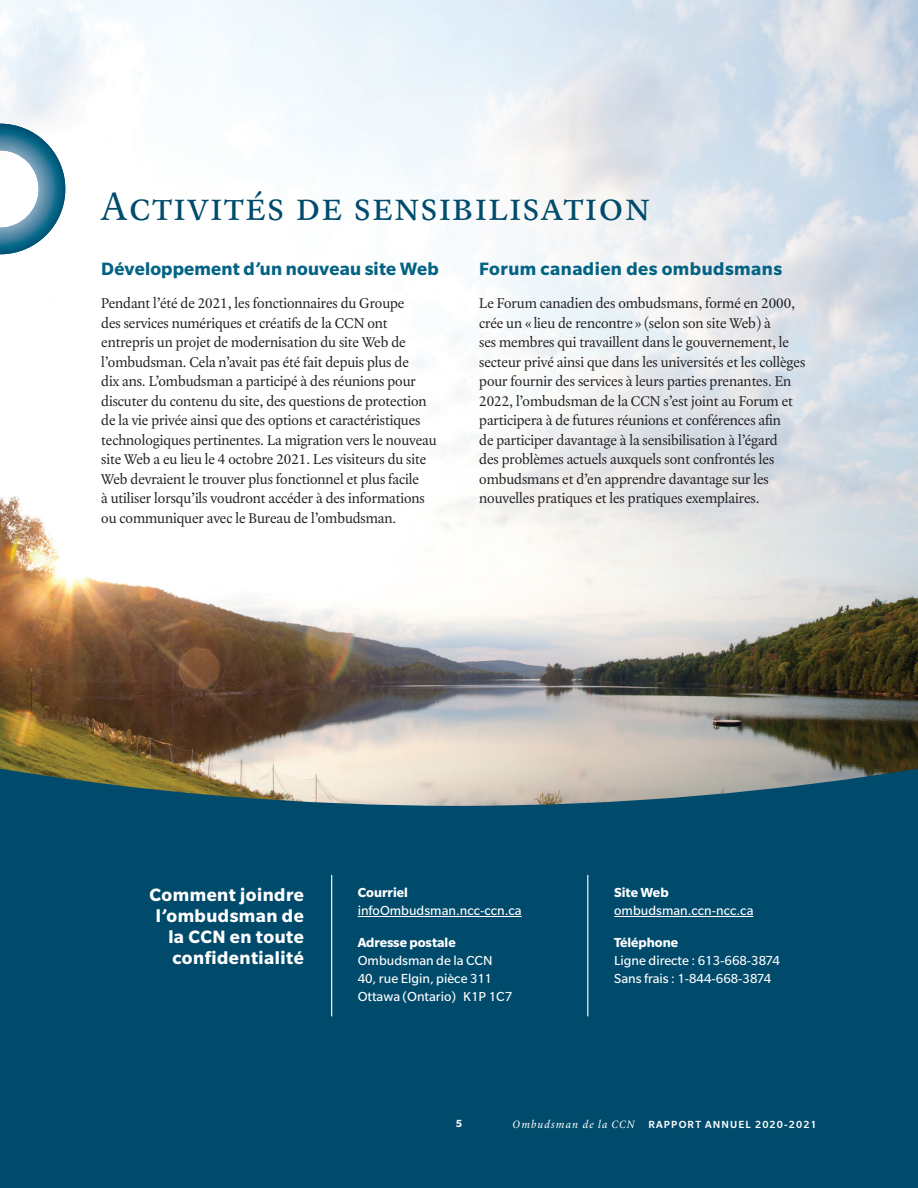
<style>
.page{position:relative;width:918px;height:1188px;background:#fff}
.page>*{position:absolute;margin:0;border:0;box-sizing:border-box;transform-origin:0 0}
.SUB_1_FR{font:42px "Laurentian Std";letter-spacing:.05em;color:#004b6c}
.SUB_2_FR{font:700 19.5px "Slate Std";letter-spacing:.01em;color:#046384}
.SUB_2_FR-2{font:700 19.5px/21px "Slate Std";letter-spacing:.025em;color:#fff;text-align:right}
.BODY_FR{font:15px/19.5px "Laurentian Std";color:#231f20}
.CONTACT_FR{font:14.25px/18px "Slate Std";color:#fff}
.CONTACT_heading_FR{font:700 14.25px "Slate Std";color:#fff}
.t1{font:500 11.25px "Slate Std";letter-spacing:.1em;color:#fff}
.t2{font:700 11.25px "Slate Std";color:#fff}
.s1{font-family:"Laurentian Std";font-weight:400;font-style:italic}
</style>
<div class="page">
<img style="left:0;top:0;width:918px;height:766px">
<div style="left:0;top:766px;width:918px;height:422px;background:#004b6c"></div>
<hr style="left:358px;top:916px;width:164px;height:1px;background:#fff">
<hr style="left:614px;top:916px;width:139px;height:1px;background:#fff">
<svg style="left:0;top:124px;width:65px;height:130px"></svg>
<hr style="left:331px;top:875px;width:1px;height:141px;background:#fff">
<hr style="left:587px;top:875px;width:1px;height:141px;background:#fff">
<p class="SUB_1_FR" style="left:101px;top:183px;width:550px">Activités de sensibilisation</p>
<p class="SUB_2_FR" style="left:101px;top:258px;width:339px">Développement d’un nouveau site Web</p>
<p class="BODY_FR" style="left:101px;top:294px;width:337px">Pendant l’été de 2021, les fonctionnaires du Groupe<br>des services numériques et créatifs de la CCN ont entrepris un projet de modernisation du site Web de l’ombudsman. Cela n’avait pas été fait depuis plus de<br>dix ans. L’ombudsman a participé à des réunions pour discuter du contenu du site, des questions de protection de la vie privée ainsi que des options et caractéristiques technologiques pertinentes. La migration vers le nouveau site Web a eu lieu le 4 octobre 2021. Les visiteurs du site Web devraient le trouver plus fonctionnel et plus facile<br>à utiliser lorsqu’ils voudront accéder à des informations ou communiquer avec le Bureau de l’ombudsman.</p>
<p class="SUB_2_FR" style="left:479px;top:258px;width:304px">Forum canadien des ombudsmans</p>
<p class="BODY_FR" style="left:479px;top:294px;width:328px">Le Forum canadien des ombudsmans, formé en 2000, crée un « lieu de rencontre » (selon son site Web) à<br>ses membres qui travaillent dans le gouvernement, le secteur privé ainsi que dans les universités et les collèges pour fournir des services à leurs parties prenantes. En 2022, l’ombudsman de la CCN s’est joint au Forum et participera à de futures réunions et conférences afin<br>de participer davantage à la sensibilisation à l’égard<br>des problèmes actuels auxquels sont confrontés les ombudsmans et d’en apprendre davantage sur les nouvelles pratiques et les pratiques exemplaires.</p>
<p class="SUB_2_FR-2" style="left:149px;top:884px;width:156px">Comment joindre l’ombudsman de la CCN en toute confidentialité</p>
<p class="CONTACT_heading_FR" style="left:358px;top:885px;width:52px">Courriel</p>
<p class="CONTACT_FR" style="left:358px;top:902px;width:165px">infoOmbudsman.ncc-ccn.ca</p>
<p class="CONTACT_heading_FR" style="left:358px;top:935px;width:99px">Adresse postale</p>
<p class="CONTACT_FR" style="left:358px;top:951px;width:156px">Ombudsman de la CCN<br>40, rue Elgin, pièce 311<br>Ottawa (Ontario) K1P 1C7</p>
<p class="CONTACT_heading_FR" style="left:614px;top:885px;width:56px">Site Web</p>
<p class="CONTACT_FR" style="left:614px;top:902px;width:141px">ombudsman.ccn-ncc.ca</p>
<p class="CONTACT_heading_FR" style="left:614px;top:935px;width:66px">Téléphone</p>
<p class="CONTACT_FR" style="left:614px;top:951px;width:167px">Ligne directe : 613-668-3874<br>Sans frais : 1-844-668-3874</p>
<p class="t2" style="left:456px;top:1118px;width:8px">5</p>
<p class="t1" style="left:513px;top:1118px;width:305px"><span class="s1">Ombudsman de la CCN</span> RAPPORT ANNUEL 2020-2021</p>
</div>
